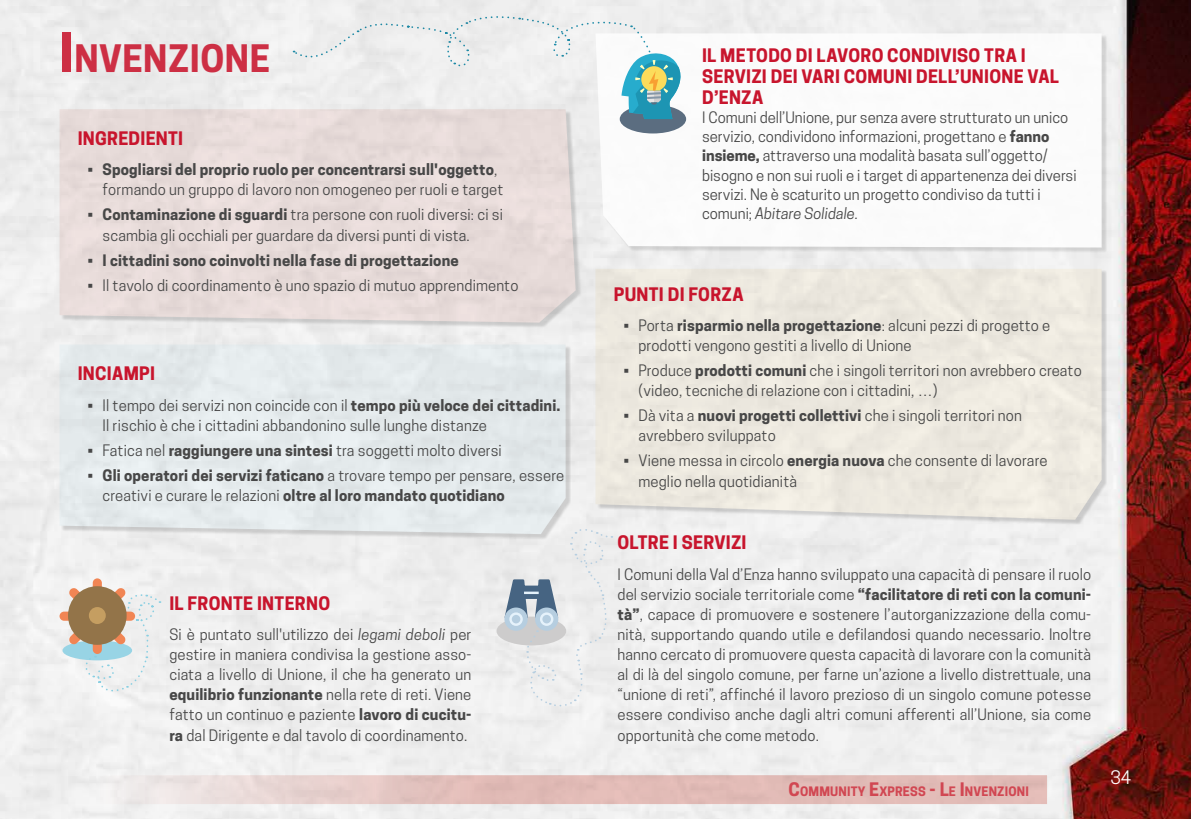
<style>
.page{position:relative;width:1191px;height:819px;background:#fff}
.page>*{position:absolute;margin:0;border:0;box-sizing:border-box;transform-origin:0 0}
.t1{font:700 35.52px "Cooper Hewitt";letter-spacing:.015em;color:#cd2f44}
.t2{font:700 17.5px/21px "Cooper Hewitt";letter-spacing:.015em;color:#c8152d}
.t3{font:17.5px "Cooper Hewitt";color:#fff}
.t4{font:14.88px/20.1px "Cooper Hewitt";letter-spacing:.01em;color:#474747}
.t5{font:700 14.88px/20.1px "Cooper Hewitt";letter-spacing:.01em;color:#474747}
.t6{font:700 12.25px "Cooper Hewitt";letter-spacing:.015em;color:#d14752}
.s1{font-size:50.75px}
.s2{font-weight:700}
.s3{font-weight:400}
.s4{font-style:italic}
.s5{font-size:17.5px}
</style>
<div class="page">
<img style="left:0;top:0;width:1191px;height:819px">
<svg style="left:60px;top:775px;width:987px;height:29px;background:#e4c7c3"></svg>
<div style="left:597px;top:35px;width:510px;height:218px;background:#000;opacity:.15"></div>
<svg style="left:595px;top:33px;width:506px;height:214px"></svg>
<div style="left:61px;top:110px;width:520px;height:218px;background:#000;opacity:.15"></div>
<div style="left:60px;top:109px;width:516px;height:213px;background:#e7dbd9"></div>
<div style="left:61px;top:346px;width:510px;height:194px;background:#000;opacity:.15"></div>
<div style="left:60px;top:344px;width:505px;height:190px;background:#e3e9eb"></div>
<div style="left:597px;top:270px;width:510px;height:255px;background:#000;opacity:.15"></div>
<div style="left:595px;top:269px;width:506px;height:250px;background:#ece8df"></div>
<svg style="left:58px;top:577px;width:102px;height:115px"></svg>
<div style="left:90px;top:608px;width:14px;height:14px;background:#c59e61;border-radius:7px"></div>
<div style="left:89px;top:607px;width:17px;height:17px;border:3px solid #c59e61;border-radius:50%"></div>
<div style="left:496px;top:616px;width:70px;height:29px;background:#cdcccc;border-radius:50%"></div>
<svg style="left:503px;top:529px;width:109px;height:177px"></svg>
<div style="left:620px;top:105px;width:66px;height:28px;background:#5b6d80;border-radius:50%"></div>
<svg style="left:293px;top:16px;width:391px;height:103px"></svg>
<h1 class="t1" style="left:60px;top:37px;width:212px"><span class="s1">I</span> NVENZIONE</h1>
<p class="t2" style="left:78px;top:128px;width:107px">INGREDIENTI</p>
<p class="t4" style="left:102px;top:159px;width:402px;text-indent:-15px">• <span class="s2">Spogliarsi del proprio ruolo per concentrarsi sull'oggetto</span>, formando un gruppo di lavoro non omogeneo per ruoli e target</p>
<p class="t4" style="left:102px;top:205px;width:402px;text-indent:-15px">• <span class="s2">Contaminazione di sguardi</span> tra persone con ruoli diversi: ci si scambia gli occhiali per guardare da diversi punti di vista.</p>
<p class="t5" style="left:88px;top:250px;width:373px"><span class="s3">•</span> I cittadini sono coinvolti nella fase di progettazione</p>
<p class="t4" style="left:88px;top:275px;width:432px">• Il tavolo di coordinamento è uno spazio di mutuo apprendimento</p>
<p class="t2" style="left:78px;top:363px;width:79px">INCIAMPI</p>
<p class="t4" style="left:102px;top:395px;width:459px;text-indent:-15px">• Il tempo dei servizi non coincide con il <span class="s2">tempo più veloce dei cittadini.<br></span>Il rischio è che i cittadini abbandonino sulle lunghe distanze</p>
<p class="t4" style="left:88px;top:440px;width:416px">• Fatica nel <span class="s2">raggiungere una sintesi</span> tra soggetti molto diversi</p>
<p class="t5" style="left:102px;top:465px;width:463px;text-indent:-15px"><span class="s3">•</span> Gli operatori dei servizi faticano <span class="s3">a trovare tempo per pensare, essere creativi e curare le relazioni</span> oltre al loro mandato quotidiano</p>
<p class="t2" style="left:169px;top:593px;width:162px">IL FRONTE INTERNO</p>
<p class="t4" style="left:169px;top:624px;width:304px;text-align:justify">Si è puntato sull'utilizzo dei <span class="s4">legami deboli</span> per gestire in maniera condivisa la gestione asso&shy;ciata a livello di Unione, il che ha generato un <span class="s2">equilibrio funzionante</span> nella rete di reti. Viene fatto un continuo e paziente <span class="s2">lavoro di cucitu&shy;ra</span> dal Dirigente e dal tavolo di coordinamento.</p>
<p class="t2" style="left:702px;top:45px;width:358px">IL METODO DI LAVORO CONDIVISO TRA I<br>SERVIZI DEI VARI COMUNI DELL’UNIONE VAL<br>D’ENZA</p>
<p class="t4" style="left:702px;top:108px;width:376px;line-height:19.2px">I Comuni dell’Unione, pur senza avere strutturato un unico servizio, condividono informazioni, progettano e <span class="s2">fanno insieme,</span> attraverso una modalità basata sull’oggetto/ bisogno e non sui ruoli e i target di appartenenza dei diversi servizi. Ne è scaturito un progetto condiviso da tutti i comuni; <span class="s4">Abitare Solidale.</span></p>
<p class="t2" style="left:613px;top:283px;width:132px">PUNTI DI FORZA</p>
<p class="t4" style="left:638px;top:315px;width:413px;text-indent:-15px">• Porta <span class="s2">risparmio nella progettazione</span>: alcuni pezzi di progetto e prodotti vengono gestiti a livello di Unione</p>
<p class="t4" style="left:638px;top:360px;width:445px;text-indent:-15px">• Produce <span class="s2">prodotti comuni</span> che i singoli territori non avrebbero creato (video, tecniche di relazione con i cittadini, …)</p>
<p class="t4" style="left:638px;top:405px;width:385px;text-indent:-15px">• Dà vita a <span class="s2">nuovi progetti collettivi</span> che i singoli territori non avrebbero sviluppato</p>
<p class="t4" style="left:638px;top:451px;width:410px;text-indent:-15px">• Viene messa in circolo <span class="s2">energia nuova</span> che consente di lavorare meglio nella quotidianità</p>
<p class="t2" style="left:617px;top:532px;width:131px">OLTRE I SERVIZI</p>
<p class="t4" style="left:617px;top:564px;width:475px;text-align:justify">I Comuni della Val d’Enza hanno sviluppato una capacità di pensare il ruolo del servizio sociale territoriale come <span class="s2">“facilitatore di reti con la comuni&shy;tà”</span>, capace di promuovere e sostenere l’autorganizzazione della comu&shy;nità, supportando quando utile e defilandosi quando necessario. Inoltre hanno cercato di promuovere questa capacità di lavorare con la comunità al di là del singolo comune, per farne un’azione a livello distrettuale, una “unione di reti”, affinché il lavoro prezioso di un singolo comune potesse essere condiviso anche dagli altri comuni afferenti all’Unione, sia come opportunità che come metodo.</p>
<p class="t6" style="left:788px;top:784px;width:242px"><span class="s5">C</span>OMMUNITY <span class="s5">E</span>XPRESS <span class="s5">- L</span>E <span class="s5">I</span> NVENZIONI</p>
<p class="t3" style="left:1110px;top:767px;width:22px">34</p>
</div>
